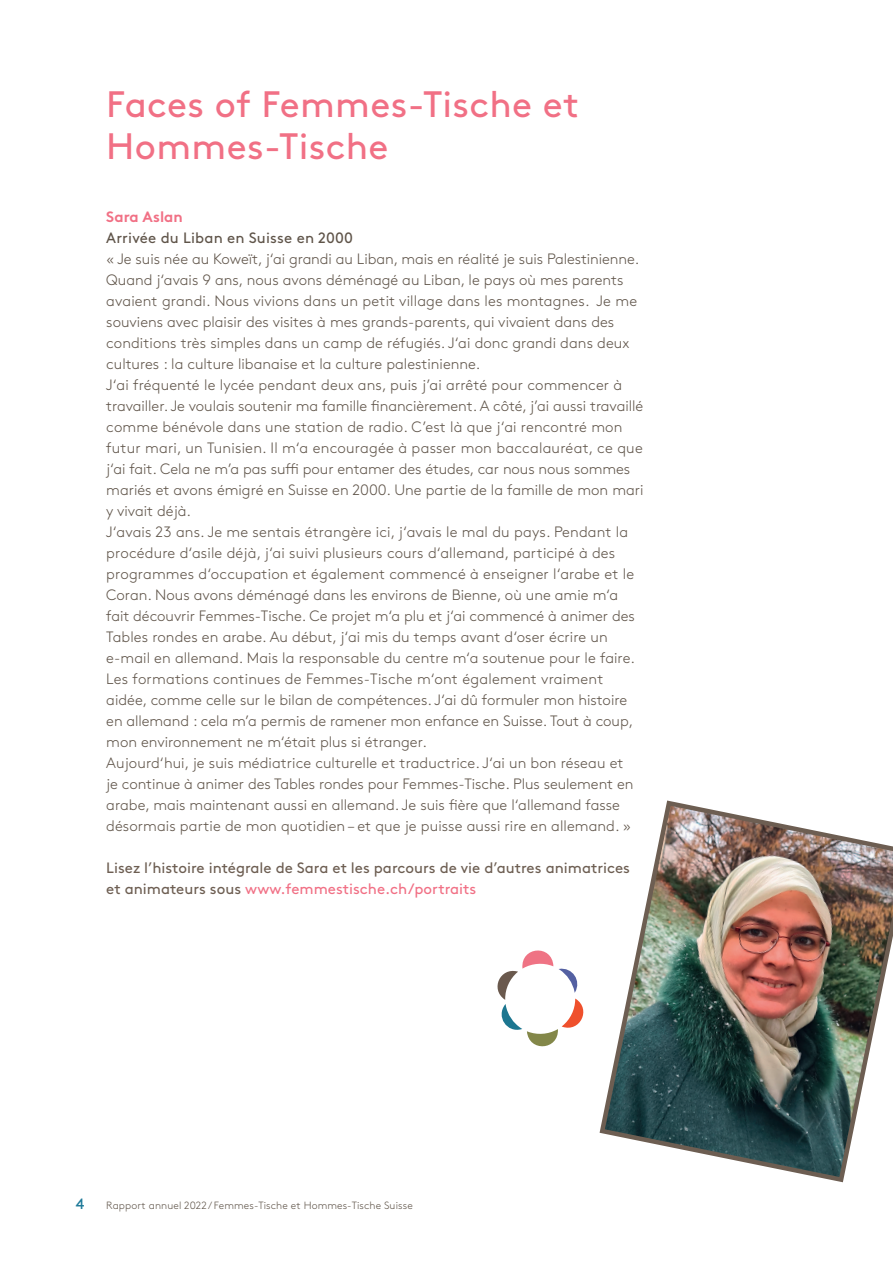
<style>
.page{position:relative;width:893px;height:1263px;background:#fff}
.page>*{position:absolute;margin:0;border:0;box-sizing:border-box;transform-origin:0 0}
.t1{font:36.75px/42px "Brown Pro";letter-spacing:.01em;color:#f17085}
.t2{font:300 15px/21px "Brown Pro";color:#5f5449}
.t3{font:15px/21px "Brown Pro";color:#6d5e52}
.t4{font:15px "Brown Pro";letter-spacing:.01em;color:#5f5449}
.t5{font:700 15px "Brown Pro";color:#f17085}
.t6{font:15px "Brown Pro";color:#1f7a99}
.t7{font:300 10.5px "Brown Pro";letter-spacing:.01em;color:#5f5449}
.s1{color:#f17085}
</style>
<div class="page">
<svg style="left:497px;top:950px;width:87px;height:97px"></svg>
<img style="left:599px;top:800px;width:294px;height:383px">
<h1 class="t1" style="left:106px;top:80px;width:474px">Faces of Femmes-Tische et<br>Hommes-Tische</h1>
<p class="t5" style="left:106px;top:205px;width:78px">Sara Aslan</p>
<p class="t4" style="left:106px;top:226px;width:248px">Arrivée du Liban en Suisse en 2000</p>
<p class="t2" style="left:106px;top:247px;width:539px">« Je suis née au Koweït, j‘ai grandi au Liban, mais en réalité je suis Palestinienne.<br>Quand j‘avais 9 ans, nous avons déménagé au Liban, le pays où mes parents avaient grandi. Nous vivions dans un petit village dans les montagnes. Je me souviens avec plaisir des visites à mes grands-parents, qui vivaient dans des conditions très simples dans un camp de réfugiés. J‘ai donc grandi dans deux cultures : la culture libanaise et la culture palestinienne.<br>J‘ai fréquenté le lycée pendant deux ans, puis j’ai arrêté pour commencer à travailler. Je voulais soutenir ma famille financièrement. A côté, j’ai aussi travaillé comme bénévole dans une station de radio. C’est là que j‘ai rencontré mon futur mari, un Tunisien. Il m‘a encouragée à passer mon baccalauréat, ce que j‘ai fait. Cela ne m’a pas suffi pour entamer des études, car nous nous sommes mariés et avons émigré en Suisse en 2000. Une partie de la famille de mon mari y vivait déjà.<br>J‘avais 23 ans. Je me sentais étrangère ici, j‘avais le mal du pays. Pendant la procédure d‘asile déjà, j‘ai suivi plusieurs cours d‘allemand, participé à des programmes d‘occupation et également commencé à enseigner l‘arabe et le Coran. Nous avons déménagé dans les environs de Bienne, où une amie m‘a fait découvrir Femmes-Tische. Ce projet m‘a plu et j‘ai commencé à animer des Tables rondes en arabe. Au début, j‘ai mis du temps avant d‘oser écrire un e-mail en allemand. Mais la responsable du centre m‘a soutenue pour le faire.<br>Les formations continues de Femmes-Tische m‘ont également vraiment aidée, comme celle sur le bilan de compétences. J‘ai dû formuler mon histoire en allemand : cela m’a permis de ramener mon enfance en Suisse. Tout à coup, mon environnement ne m‘était plus si étranger.<br>Aujourd‘hui, je suis médiatrice culturelle et traductrice. J‘ai un bon réseau et<br>je continue à animer des Tables rondes pour Femmes-Tische. Plus seulement en arabe, mais maintenant aussi en allemand. Je suis fière que l‘allemand fasse désormais partie de mon quotidien – et que je puisse aussi rire en allemand. »</p>
<p class="t3" style="left:106px;top:856px;width:525px">Lisez l’histoire intégrale de Sara et les parcours de vie d’autres animatrices et animateurs sous <span class="s1">www.femmestische.ch/portraits</span></p>
<p class="t6" style="left:76px;top:1192px;width:10px">4</p>
<p class="t7" style="left:106px;top:1198px;width:308px">Rapport annuel 2022 / Femmes-Tische et Hommes-Tische Suisse</p>
</div>
